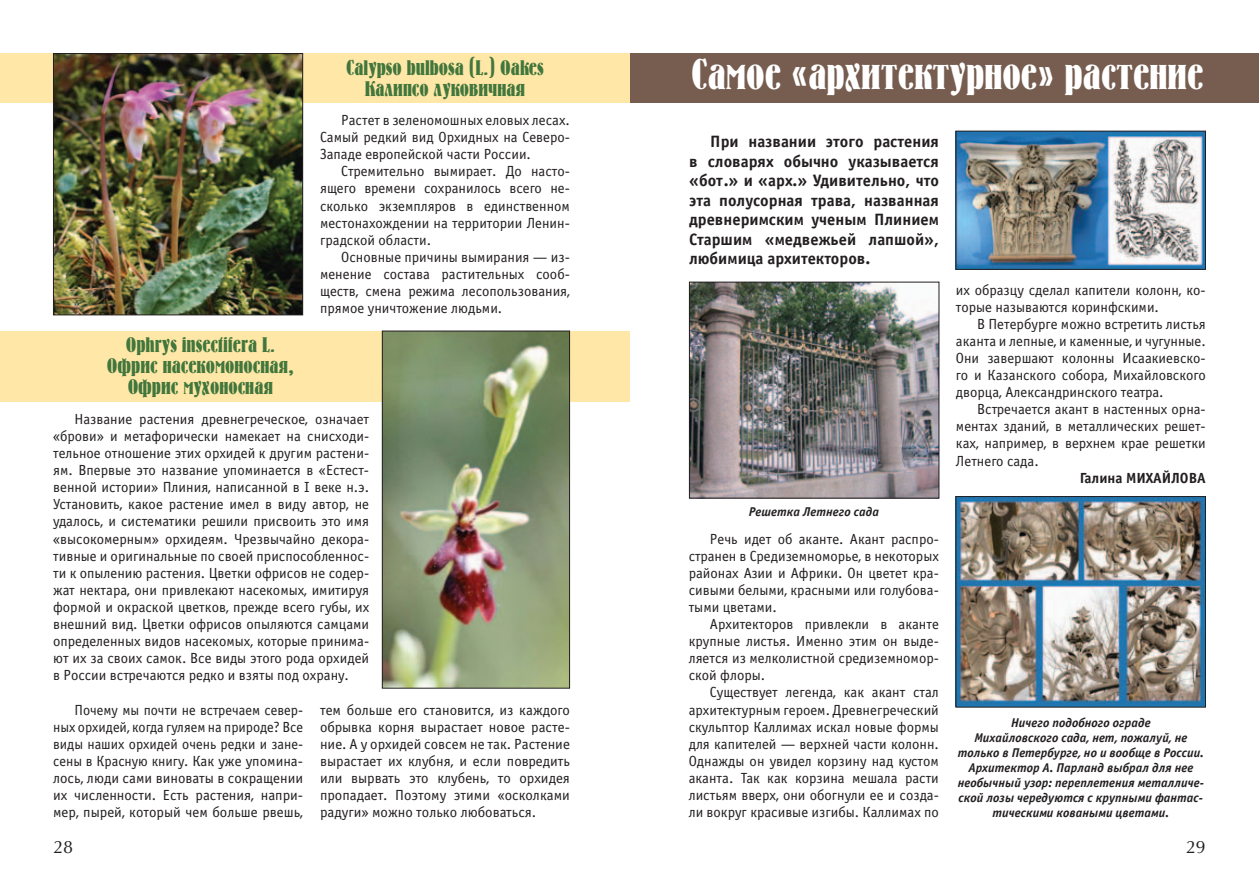
<style>
.page{position:relative;width:1259px;height:893px;background:#fff}
.page>*{position:absolute;margin:0;border:0;box-sizing:border-box;transform-origin:0 0}
.t1{font:42px "Bernhard C";color:#fff}
.t2{font:21px/21px "Bernhard C";color:#41763c;text-align:center}
.t3{font:18px "Optima";color:#231f20}
.t4{font:700 16.5px/19.5px "Officina Sans C";color:#231f20;text-align:justify}
.t5{font:14.7px/17.1px "Officina Sans C";color:#231f20;text-align:justify}
.t6{font:700 14.7px "Officina Sans C";color:#231f20}
.t7{font:italic 700 12.75px/15px "Officina Sans C";color:#231f20;text-align:center}
</style>
<div class="page">
<div style="left:630px;top:53px;width:629px;height:50px;background:#765d4f"></div>
<div style="left:0;top:53px;width:629px;height:50px;background:#ffe7a7"></div>
<div style="left:0;top:332px;width:629px;height:70px;background:#ffe7a7"></div>
<img style="left:55px;top:55px;width:246px;height:258px">
<div style="left:53px;top:53px;width:250px;height:262px;border:1px solid #231f20"></div>
<img style="left:384px;top:333px;width:184px;height:354px">
<div style="left:382px;top:331px;width:188px;height:358px;border:1px solid #231f20"></div>
<img style="left:957px;top:133px;width:246px;height:135px">
<div style="left:955px;top:131px;width:250px;height:139px;border:1px solid #231f20"></div>
<img style="left:691px;top:284px;width:246px;height:212px">
<div style="left:689px;top:282px;width:250px;height:216px;border:1px solid #231f20"></div>
<img style="left:957px;top:498px;width:246px;height:207px">
<h2 class="t2" style="left:346px;top:58px;width:199px">Calypso bulbosa (L.) Oakes<br>Калипсо луковичная</h2>
<h2 class="t2" style="left:107px;top:336px;width:188px">Ophrys insectifera L.<br>Офрис насекомоносная,<br>Офрис мухоносная</h2>
<p class="t5" style="left:320px;top:113px;width:251px;text-indent:21px">Растет в зеленомошных еловых лесах.<br>Самый редкий вид Орхидных на Северо-Западе европейской части России.</p>
<p class="t5" style="left:320px;top:164px;width:251px;text-indent:21px">Стремительно вымирает. До насто&shy;ящего времени сохранилось всего не&shy;сколько экземпляров в единственном местонахождении на территории Ленин&shy;градской области.</p>
<p class="t5" style="left:320px;top:250px;width:251px;text-indent:21px">Основные причины вымирания — из&shy;менение состава растительных сооб&shy;ществ, смена режима лесопользования, прямое уничтожение людьми.</p>
<p class="t5" style="left:53px;top:411px;width:317px;text-indent:21px">Название растения древнегреческое, означает «брови» и метафорически намекает на снисходи&shy;тельное отношение этих орхидей к другим растени&shy;ям. Впервые это название упоминается в «Естест&shy;венной истории» Плиния, написанной в I веке н.э.<br>Установить, какое растение имел в виду автор, не удалось, и систематики решили присвоить это имя «высокомерным» орхидеям. Чрезвычайно декора&shy;тивные и оригинальные по своей приспособленнос&shy;ти к опылению растения. Цветки офрисов не содер&shy;жат нектара, они привлекают насекомых, имитируя формой и окраской цветков, прежде всего губы, их внешний вид. Цветки офрисов опыляются самцами определенных видов насекомых, которые принима&shy;ют их за своих самок. Все виды этого рода орхидей в России встречаются редко и взяты под охрану.</p>
<p class="t5" style="left:53px;top:702px;width:251px;text-indent:21px">Почему мы почти не встречаем север&shy;ных орхидей, когда гуляем на природе? Все виды наших орхидей очень редки и зане&shy;сены в Красную книгу. Как уже упомина&shy;лось, люди сами виноваты в сокращении их численности. Есть растения, напри&shy;мер, пырей, который чем больше рвешь,</p>
<p class="t5" style="left:320px;top:702px;width:251px">тем больше его становится, из каждого обрывка корня вырастает новое расте&shy;ние. А у орхидей совсем не так. Растение вырастает их клубня, и если повредить или вырвать это клубень, то орхидея пропадает. Поэтому этими «осколками радуги» можно только любоваться.</p>
<h1 class="t1" style="left:691px;top:59px;width:514px">Самое «архитектурное» растение</h1>
<p class="t4" style="left:689px;top:133px;width:251px;text-indent:21px">При названии этого растения в словарях обычно указывается «бот.» и «арх.» Удивительно, что эта полусорная трава, названная древнеримским ученым Плинием Старшим «медвежьей лапшой», любимица архитекторов.</p>
<p class="t7" style="left:749px;top:506px;width:131px">Решетка Летнего сада</p>
<p class="t5" style="left:689px;top:531px;width:252px;text-indent:21px">Речь идет об аканте. Акант распро&shy;странен в Средиземноморье, в некоторых районах Азии и Африки. Он цветет кра&shy;сивыми белыми, красными или голубова&shy;тыми цветами.</p>
<p class="t5" style="left:689px;top:617px;width:252px;text-indent:21px">Архитекторов привлекли в аканте крупные листья. Именно этим он выде&shy;ляется из мелколистной средиземномор&shy;ской флоры.</p>
<p class="t5" style="left:689px;top:685px;width:252px;text-indent:21px">Существует легенда, как акант стал архитектурным героем. Древнегреческий скульптор Каллимах искал новые формы для капителей — верхней части колонн.<br>Однажды он увидел корзину над кустом аканта. Так как корзина мешала расти листьям вверх, они обогнули ее и созда&shy;ли вокруг красивые изгибы. Каллимах по</p>
<p class="t5" style="left:956px;top:282px;width:251px">их образцу сделал капители колонн, ко&shy;торые называются коринфскими.</p>
<p class="t5" style="left:956px;top:316px;width:251px;text-indent:21px">В Петербурге можно встретить листья аканта и лепные, и каменные, и чугунные.<br>Они завершают колонны Исаакиевско&shy;го и Казанского собора, Михайловского дворца, Александринского театра.</p>
<p class="t5" style="left:956px;top:402px;width:251px;text-indent:21px">Встречается акант в настенных орна&shy;ментах зданий, в металлических решет&shy;ках, например, в верхнем крае решетки Летнего сада.</p>
<p class="t6" style="left:1079px;top:472px;width:127px">Галина МИХАЙЛОВА</p>
<p class="t7" style="left:957px;top:717px;width:248px">Ничего подобного ограде<br>Михайловского сада, нет, пожалуй, не только в Петербурге, но и вообще в России.<br>Архитектор А. Парланд выбрал для нее необычный узор: переплетения металличе&shy;ской лозы чередуются с крупными фантас&shy;тическими коваными цветами.</p>
<p class="t3" style="left:53px;top:839px;width:22px">28</p>
<p class="t3" style="left:1185px;top:839px;width:22px">29</p>
</div>
